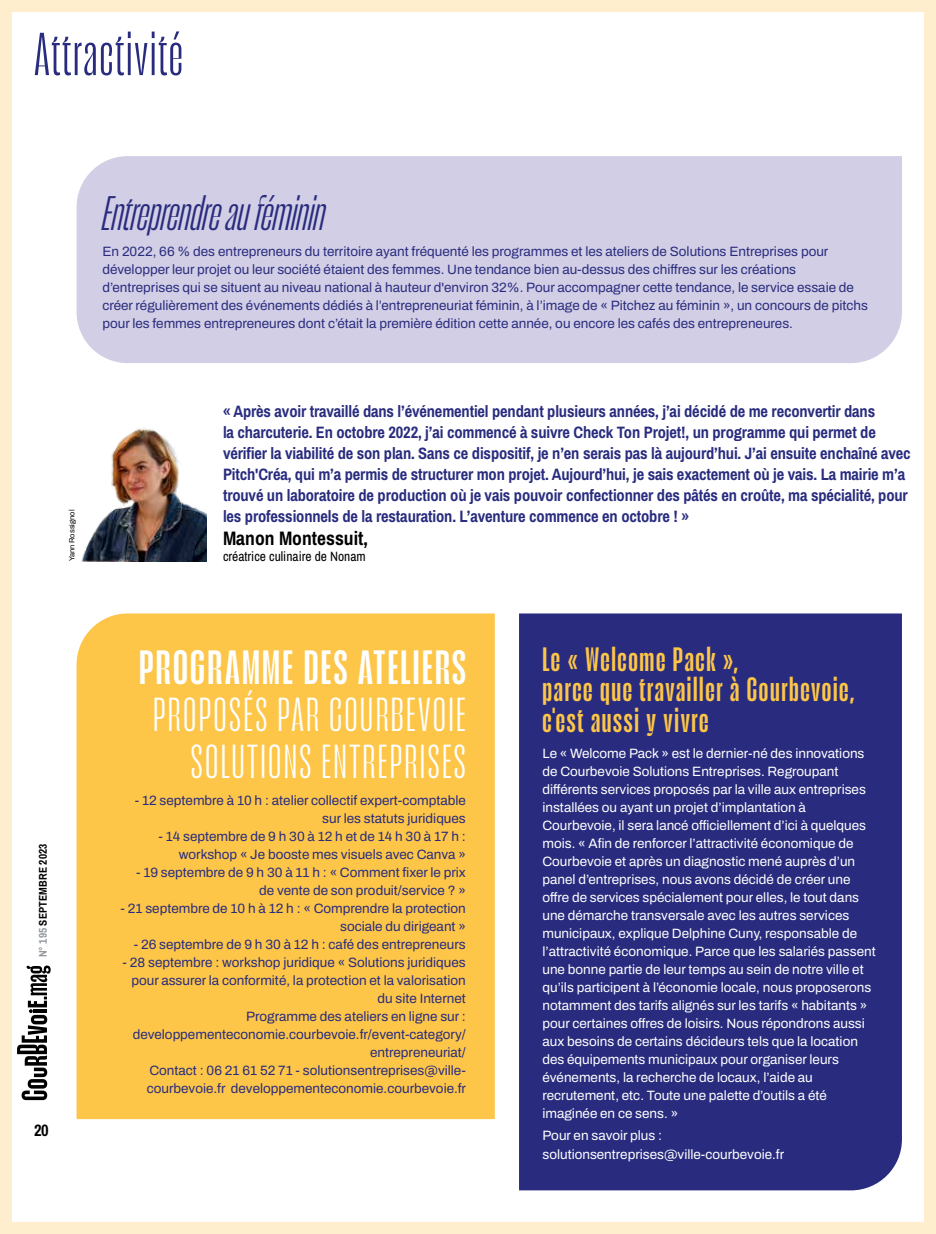
<style>
.page{position:relative;width:936px;height:1234px;background:#fff}
.page>*{position:absolute;margin:0;border:0;box-sizing:border-box;transform-origin:0 0}
.t1{font:60px "Seriguela Display";letter-spacing:.03em;color:#292c7e}
.t2{font:italic 48px "Seriguela Display";color:#292c7e}
.t3{font:47.25px/47.2px "Seriguela Display";letter-spacing:.05em;color:#fff;text-align:right}
.t4{font:600 47.25px "Seriguela Display";letter-spacing:.05em;color:#fff}
.t5{font:600 33.15px/30px "Seriguela Display";letter-spacing:.05em;color:#fdc648}
.t6{font:700 19.5px "Archivo Narrow";color:#000}
.t7{font:700 16.5px/21px "Archivo Narrow";letter-spacing:-.01em;color:#292c7e}
.t8{font:700 16.5px "Archivo Narrow";color:#000}
.t9{font:13.5px/18px "Archivo";color:#292c7e;text-align:right}
.t10{font:13.5px/18px "Archivo";color:#fff}
.t11{font:13.5px "Archivo Narrow";color:#000}
.t12{font:700 11.25px "Archivo Narrow";letter-spacing:.01em;color:#000}
.t13{font:7.5px "Archivo";color:#000}
.s1{color:#92969c}
</style>
<div class="page">
<img style="left:81px;top:428px;width:126px;height:133px">
<div style="left:77px;top:613px;width:418px;height:505px;background:#fdc648"></div>
<div style="left:519px;top:613px;width:382px;height:576px;background:#292c7e"></div>
<div style="left:77px;top:156px;width:824px;height:207px;background:#d2cee5"></div>
<hr style="left:935px;top:0;width:1px;height:1049px;background:#a861a4">
<hr style="left:935px;top:959px;width:1px;height:274px;background:#292c7e">
<div style="left:0;top:0;width:935px;height:1233px;border:12px solid #ffeece"></div>
<svg style="left:17px;top:965px;width:34px;height:134px"></svg>
<h1 class="t1" style="left:34px;top:19px;width:150px">Attractivité</h1>
<h2 class="t2" style="left:102px;top:186px;width:225px">Entreprendre au féminin</h2>
<p class="t9" style="left:102px;top:242px;width:767px;text-align:left">En 2022, 66 % des entrepreneurs du territoire ayant fréquenté les programmes et les ateliers de Solutions Entreprises pour développer leur projet ou leur société étaient des femmes. Une tendance bien au-dessus des chiffres sur les créations d’entreprises qui se situent au niveau national à hauteur d'environ 32%. Pour accompagner cette tendance, le service essaie de créer régulièrement des événements dédiés à l’entrepreneuriat féminin, à l’image de « Pitchez au féminin », un concours de pitchs pour les femmes entrepreneures dont c’était la première édition cette année, ou encore les cafés des entrepreneures.</p>
<p class="t13" style="left:66px;top:561px;width:53px;rotate:-90deg">Yann Rossignol</p>
<p class="t7" style="left:223px;top:399px;width:689px">« Après avoir travaillé dans l’événementiel pendant plusieurs années, j’ai décidé de me reconvertir dans<br>la charcuterie. En octobre 2022, j’ai commencé à suivre Check Ton Projet!, un programme qui permet de vérifier la viabilité de son plan. Sans ce dispositif, je n’en serais pas là aujourd’hui. J’ai ensuite enchaîné avec Pitch'Créa, qui m’a permis de structurer mon projet. Aujourd’hui, je sais exactement où je vais. La mairie m’a trouvé un laboratoire de production où je vais pouvoir confectionner des pâtés en croûte, ma spécialité, pour les professionnels de la restauration. L’aventure commence en octobre ! »</p>
<h3 class="t6" style="left:223px;top:524px;width:146px">Manon Montessuit,</h3>
<p class="t11" style="left:223px;top:547px;width:144px">créatrice culinaire de Nonam</p>
<p class="t12" style="left:35px;top:957px;width:115px;rotate:-90deg"><span class="s1">N° 195</span> SEPTEMBRE 2023</p>
<p class="t8" style="left:34px;top:1118px;width:16px">20</p>
<h3 class="t4" style="left:139px;top:638px;width:328px">PROGRAMME DES ATELIERS</h3>
<h3 class="t3" style="left:153px;top:689px;width:314px">PROPOSÉS PAR COURBEVOIE<br>SOLUTIONS ENTREPRISES</h3>
<p class="t9" style="left:135px;top:790px;width:332px">- 12 septembre à 10 h : atelier collectif expert-comptable sur les statuts juridiques</p>
<p class="t9" style="left:158px;top:826px;width:309px">- 14 septembre de 9 h 30 à 12 h et de 14 h 30 à 17 h : workshop « Je booste mes visuels avec Canva »</p>
<p class="t9" style="left:136px;top:862px;width:331px">- 19 septembre de 9 h 30 à 11 h : « Comment fixer le prix de vente de son produit/service ? »</p>
<p class="t9" style="left:121px;top:898px;width:347px">- 21 septembre de 10 h à 12 h : « Comprendre la protection sociale du dirigeant »</p>
<p class="t9" style="left:134px;top:934px;width:333px">- 26 septembre de 9 h 30 à 12 h : café des entrepreneurs</p>
<p class="t9" style="left:123px;top:952px;width:345px">- 28 septembre : workshop juridique « Solutions juridiques pour assurer la conformité, la protection et la valorisation du site Internet<br>Programme des ateliers en ligne sur : developpementeconomie.courbevoie.fr/event-category/ entrepreneuriat/<br>Contact : 06 21 61 52 71 - solutionsentreprises@ville&shy;courbevoie.fr developpementeconomie.courbevoie.fr</p>
<h3 class="t5" style="left:542px;top:643px;width:313px">Le « Welcome Pack »,<br>parce que travailler à Courbevoie, c'est aussi y vivre</h3>
<p class="t10" style="left:542px;top:744px;width:335px">Le « Welcome Pack » est le dernier-né des innovations de Courbevoie Solutions Entreprises. Regroupant différents services proposés par la ville aux entreprises installées ou ayant un projet d’implantation à Courbevoie, il sera lancé officiellement d’ici à quelques mois. « Afin de renforcer l’attractivité économique de Courbevoie et après un diagnostic mené auprès d’un panel d’entreprises, nous avons décidé de créer une offre de services spécialement pour elles, le tout dans une démarche transversale avec les autres services municipaux, explique Delphine Cuny, responsable de l’attractivité économique. Parce que les salariés passent une bonne partie de leur temps au sein de notre ville et qu’ils participent à l’économie locale, nous proposerons notamment des tarifs alignés sur les tarifs « habitants » pour certaines offres de loisirs. Nous répondrons aussi aux besoins de certains décideurs tels que la location des équipements municipaux pour organiser leurs événements, la recherche de locaux, l’aide au recrutement, etc. Toute une palette d’outils a été imaginée en ce sens. »</p>
<p class="t10" style="left:542px;top:1126px;width:243px">Pour en savoir plus : solutionsentreprises@ville-courbevoie.fr</p>
</div>
